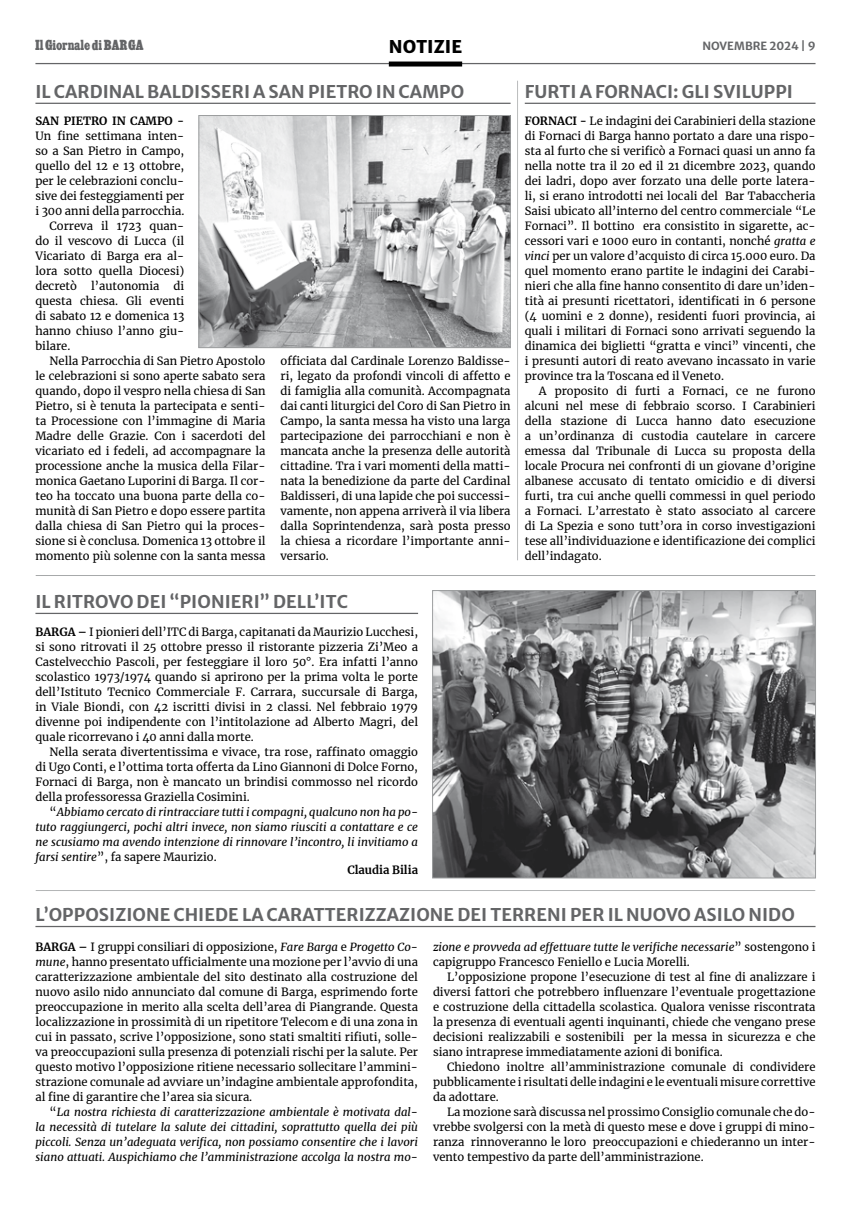
<style>
.page{position:relative;width:851px;height:1205px;background:#fff}
.page>*{position:absolute;margin:0;border:0;box-sizing:border-box;transform-origin:0 0}
.t1{font:700 17.5px "Merriweather Sans";letter-spacing:.005em;color:#646567}
.t2{font:17.5px "Merriweather Sans";letter-spacing:.005em;color:#000}
.t3{font:11.25px/15px "Merriweather";color:#000;text-align:justify}
.t4{font:italic 11.25px/15px "Merriweather";color:#000;text-align:justify}
.t5{font:700 11.25px "Merriweather";color:#000}
.t6{font:11.25px "Cairo";color:#646567}
.t7{font:700 11.25px "Merriweather Sans";color:#646567}
.s1{font-weight:700}
.s2{font-style:italic}
.s3{font-style:normal}
</style>
<div class="page">
<hr style="left:35px;top:63px;width:780px;height:1px;background:#646567">
<div style="left:389px;top:62px;width:73px;height:5px;background:#000"></div>
<hr style="left:35px;top:613px;width:383px;height:1px;background:#646567">
<hr style="left:35px;top:926px;width:780px;height:1px;background:#646567">
<hr style="left:524px;top:103px;width:291px;height:1px;background:#646567">
<img style="left:434px;top:592px;width:379px;height:284px">
<div style="left:432px;top:590px;width:383px;height:288px;border:1px solid #9c9e9f"></div>
<img style="left:200px;top:117px;width:308px;height:229px">
<div style="left:198px;top:115px;width:312px;height:233px;border:1px solid #9c9e9f"></div>
<hr style="left:35px;top:103px;width:475px;height:1px;background:#646567">
<hr style="left:34px;top:888px;width:781px;height:3px;background:#003882;opacity:.5">
<hr style="left:34px;top:573px;width:781px;height:3px;background:#003882;opacity:.5">
<hr style="left:515px;top:78px;width:3px;height:483px;background:#003882;opacity:.5">
<p class="t6" style="left:35px;top:40px;width:110px">Il Giornale di BARGA</p>
<h1 class="t2" style="left:389px;top:31px;width:75px">NOTIZIE</h1>
<p class="t7" style="left:702px;top:37px;width:115px">NOVEMBRE 2024 | 9</p>
<h1 class="t1" style="left:35px;top:76px;width:430px">IL CARDINAL BALDISSERI A SAN PIETRO IN CAMPO</h1>
<h1 class="t1" style="left:524px;top:76px;width:270px">FURTI A FORNACI: GLI SVILUPPI</h1>
<p class="t3" style="left:524px;top:114px;width:292px"><span class="s1">FORNACI -</span> Le indagini dei Carabinieri della stazione di Fornaci di Barga hanno portato a dare una rispo&shy;sta al furto che si verificò a Fornaci quasi un anno fa nella notte tra il 20 ed il 21 dicembre 2023, quando dei ladri, dopo aver forzato una delle porte latera&shy;li, si erano introdotti nei locali del Bar Tabaccheria Saisi ubicato all’interno del centro commerciale “Le Fornaci”. Il bottino era consistito in sigarette, ac&shy;cessori vari e 1000 euro in contanti, nonché <span class="s2">gratta e vinci</span> per un valore d’acquisto di circa 15.000 euro. Da quel momento erano partite le indagini dei Carabi&shy;nieri che alla fine hanno consentito di dare un’iden&shy;tità ai presunti ricettatori, identificati in 6 persone (4 uomini e 2 donne), residenti fuori provincia, ai quali i militari di Fornaci sono arrivati seguendo la dinamica dei biglietti “gratta e vinci” vincenti, che i presunti autori di reato avevano incassato in varie province tra la Toscana ed il Veneto.</p>
<p class="t3" style="left:524px;top:383px;width:292px;text-indent:14px">A proposito di furti a Fornaci, ce ne furono alcuni nel mese di febbraio scorso. I Carabinieri della stazione di Lucca hanno dato esecuzione a un’ordinanza di custodia cautelare in carcere emessa dal Tribunale di Lucca su proposta della locale Procura nei confronti di un giovane d’origine albanese accusato di tentato omicidio e di diversi furti, tra cui anche quelli commessi in quel periodo a Fornaci. L’arrestato è stato associato al carcere di La Spezia e sono tutt’ora in corso investigazioni tese all’individuazione e identificazione dei complici dell’indagato.</p>
<p class="t5" style="left:35px;top:114px;width:150px">SAN PIETRO IN CAMPO -</p>
<p class="t3" style="left:35px;top:129px;width:150px">Un fine settimana inten-</p>
<p class="t3" style="left:35px;top:144px;width:150px">so a San Pietro in Campo,</p>
<p class="t3" style="left:35px;top:159px;width:150px">quello del 12 e 13 ottobre,</p>
<p class="t3" style="left:35px;top:174px;width:150px">per le celebrazioni conclu-</p>
<p class="t3" style="left:35px;top:189px;width:150px">sive dei festeggiamenti per</p>
<p class="t3" style="left:35px;top:204px;width:150px">i 300 anni della parrocchia.</p>
<p class="t3" style="left:50px;top:219px;width:136px">Correva il 1723 quan-</p>
<p class="t3" style="left:35px;top:233px;width:150px">do il vescovo di Lucca (il</p>
<p class="t3" style="left:35px;top:248px;width:150px">Vicariato di Barga era al-</p>
<p class="t3" style="left:35px;top:263px;width:150px">lora sotto quella Diocesi)</p>
<p class="t3" style="left:35px;top:278px;width:150px">decretò l’autonomia di</p>
<p class="t3" style="left:35px;top:293px;width:150px">questa chiesa. Gli eventi</p>
<p class="t3" style="left:35px;top:308px;width:150px">di sabato 12 e domenica 13</p>
<p class="t3" style="left:35px;top:323px;width:150px">hanno chiuso l’anno giu-</p>
<p class="t3" style="left:35px;top:338px;width:36px">bilare.</p>
<p class="t3" style="left:50px;top:353px;width:217px">Nella Parrocchia di San Pietro Apostolo</p>
<p class="t3" style="left:35px;top:368px;width:231px">le celebrazioni si sono aperte sabato sera</p>
<p class="t3" style="left:35px;top:383px;width:231px">quando, dopo il vespro nella chiesa di San</p>
<p class="t3" style="left:35px;top:398px;width:231px">Pietro, si è tenuta la partecipata e senti-</p>
<p class="t3" style="left:35px;top:413px;width:231px">ta Processione con l’immagine di Maria</p>
<p class="t3" style="left:35px;top:428px;width:231px">Madre delle Grazie. Con i sacerdoti del</p>
<p class="t3" style="left:35px;top:443px;width:231px">vicariato ed i fedeli, ad accompagnare la</p>
<p class="t3" style="left:35px;top:458px;width:231px">processione anche la musica della Filar-</p>
<p class="t3" style="left:35px;top:473px;width:231px">monica Gaetano Luporini di Barga. Il cor-</p>
<p class="t3" style="left:35px;top:488px;width:231px">teo ha toccato una buona parte della co-</p>
<p class="t3" style="left:35px;top:503px;width:231px">munità di San Pietro e dopo essere partita</p>
<p class="t3" style="left:35px;top:518px;width:231px">dalla chiesa di San Pietro qui la proces-</p>
<p class="t3" style="left:35px;top:533px;width:231px">sione si è conclusa. Domenica 13 ottobre il</p>
<p class="t3" style="left:35px;top:548px;width:231px">momento più solenne con la santa messa</p>
<p class="t3" style="left:280px;top:353px;width:231px">officiata dal Cardinale Lorenzo Baldisse&shy;ri, legato da profondi vincoli di affetto e di famiglia alla comunità. Accompagnata dai canti liturgici del Coro di San Pietro in Campo, la santa messa ha visto una larga partecipazione dei parrocchiani e non è mancata anche la presenza delle autorità cittadine. Tra i vari momenti della matti&shy;nata la benedizione da parte del Cardinal Baldisseri, di una lapide che poi successi&shy;vamente, non appena arriverà il via libera dalla Soprintendenza, sarà posta presso la chiesa a ricordare l’importante anni&shy;versario.</p>
<h1 class="t1" style="left:35px;top:586px;width:314px">IL RITROVO DEI “PIONIERI” DELL’ITC</h1>
<p class="t3" style="left:35px;top:624px;width:384px"><span class="s1">BARGA –</span> I pionieri dell’ITC di Barga, capitanati da Maurizio Lucchesi, si sono ritrovati il 25 ottobre presso il ristorante pizzeria Zi’Meo a Castelvecchio Pascoli, per festeggiare il loro 50°. Era infatti l’anno scolastico 1973/1974 quando si aprirono per la prima volta le porte dell’Istituto Tecnico Commerciale F. Carrara, succursale di Barga, in Viale Biondi, con 42 iscritti divisi in 2 classi. Nel febbraio 1979 divenne poi indipendente con l’intitolazione ad Alberto Magri, del quale ricorrevano i 40 anni dalla morte.</p>
<p class="t3" style="left:35px;top:743px;width:384px;text-indent:14px">Nella serata divertentissima e vivace, tra rose, raffinato omaggio di Ugo Conti, e l’ottima torta offerta da Lino Giannoni di Dolce Forno, Fornaci di Barga, non è mancato un brindisi commosso nel ricordo della professoressa Graziella Cosimini.</p>
<p class="t4" style="left:35px;top:804px;width:384px;text-indent:14px"><span class="s3">“</span>Abbiamo cercato di rintracciare tutti i compagni, qualcuno non ha po&shy;tuto raggiungerci, pochi altri invece, non siamo riusciti a contattare e ce ne scusiamo ma avendo intenzione di rinnovare l’incontro, li invitiamo a farsi sentire<span class="s3">”, fa sapere Maurizio.</span></p>
<p class="t5" style="left:347px;top:862px;width:72px">Claudia Bilia</p>
<h1 class="t1" style="left:35px;top:899px;width:760px">L’OPPOSIZIONE CHIEDE LA CARATTERIZZAZIONE DEI TERRENI PER IL NUOVO ASILO NIDO</h1>
<p class="t3" style="left:35px;top:939px;width:384px"><span class="s1">BARGA –</span> I gruppi consiliari di opposizione, <span class="s2">Fare Barga</span> e <span class="s2">Progetto Co&shy;mune</span>, hanno presentato ufficialmente una mozione per l’avvio di una caratterizzazione ambientale del sito destinato alla costruzione del nuovo asilo nido annunciato dal comune di Barga, esprimendo forte preoccupazione in merito alla scelta dell’area di Piangrande. Questa localizzazione in prossimità di un ripetitore Telecom e di una zona in cui in passato, scrive l’opposizione, sono stati smaltiti rifiuti, solle&shy;va preoccupazioni sulla presenza di potenziali rischi per la salute. Per questo motivo l’opposizione ritiene necessario sollecitare l’ammini&shy;strazione comunale ad avviare un’indagine ambientale approfondita, al fine di garantire che l’area sia sicura.</p>
<p class="t4" style="left:35px;top:1104px;width:384px;text-indent:14px"><span class="s3">“</span>La nostra richiesta di caratterizzazione ambientale è motivata dal&shy;la necessità di tutelare la salute dei cittadini, soprattutto quella dei più piccoli. Senza un’adeguata verifica, non possiamo consentire che i lavori siano attuati. Auspichiamo che l’amministrazione accolga la nostra mo-</p>
<p class="t3" style="left:433px;top:938px;width:384px"><span class="s2">zione e provveda ad effettuare tutte le verifiche necessarie</span>” sostengono i capigruppo Francesco Feniello e Lucia Morelli.</p>
<p class="t3" style="left:433px;top:968px;width:384px;text-indent:14px">L’opposizione propone l’esecuzione di test al fine di analizzare i diversi fattori che potrebbero influenzare l’eventuale progettazione e costruzione della cittadella scolastica. Qualora venisse riscontrata la presenza di eventuali agenti inquinanti, chiede che vengano prese decisioni realizzabili e sostenibili per la messa in sicurezza e che siano intraprese immediatamente azioni di bonifica.</p>
<p class="t3" style="left:433px;top:1058px;width:384px;text-indent:14px">Chiedono inoltre all’amministrazione comunale di condividere pubblicamente i risultati delle indagini e le eventuali misure correttive da adottare.</p>
<p class="t3" style="left:433px;top:1103px;width:384px;text-indent:14px">La mozione sarà discussa nel prossimo Consiglio comunale che do&shy;vrebbe svolgersi con la metà di questo mese e dove i gruppi di mino&shy;ranza rinnoveranno le loro preoccupazioni e chiederanno un inter&shy;vento tempestivo da parte dell’amministrazione.</p>
</div>
